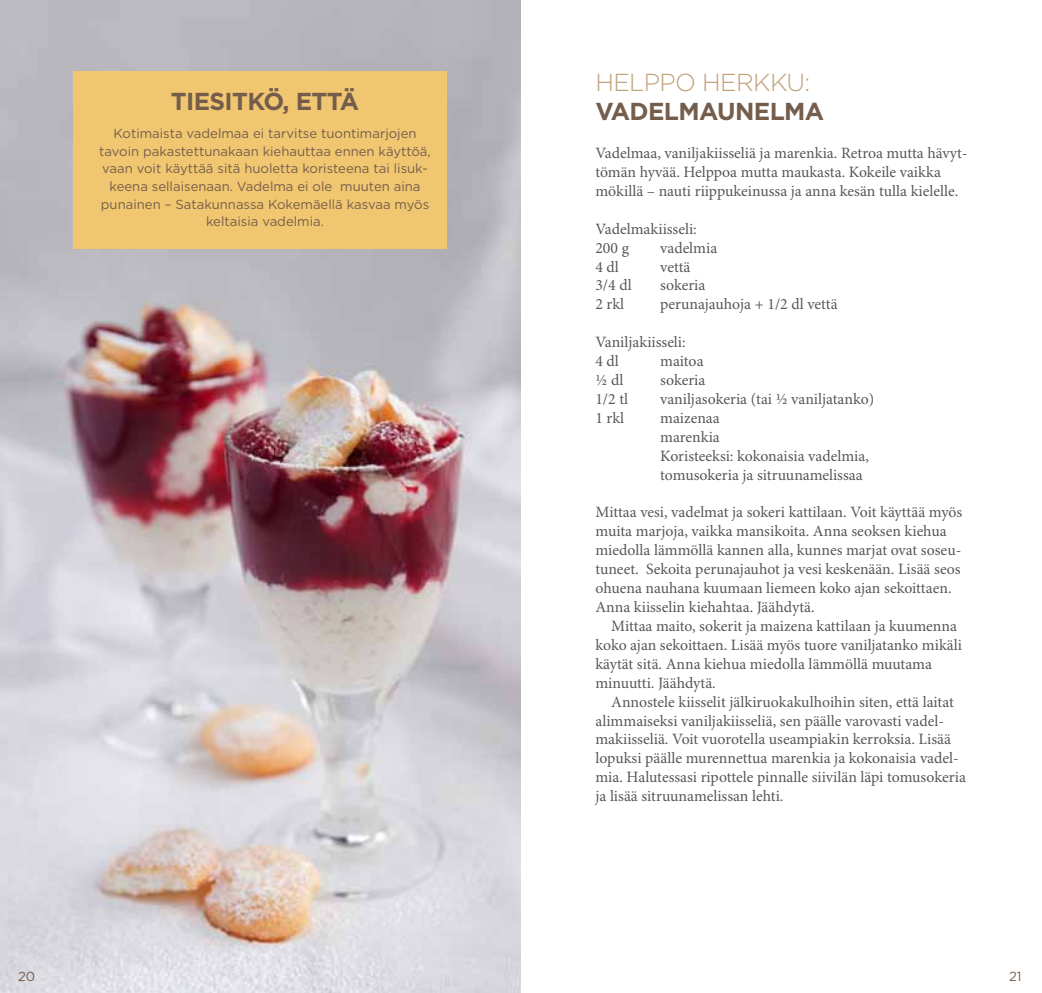
<style>
.page{position:relative;width:1042px;height:993px;background:#fff}
.page>*{position:absolute;margin:0;border:0;box-sizing:border-box;transform-origin:0 0}
.t1{font:700 24.5px "Gotham";letter-spacing:-.025em;color:#755d4c}
.t2{font:300 24.5px "Gotham";letter-spacing:-.025em;color:#c1a079}
.t3{font:15.75px/18.9px "Minion Pro";color:#575756}
.t4{font:13.12px/17.5px "Gotham";color:#755d4c;text-align:center}
</style>
<div class="page">
<img style="left:0;top:0;width:521px;height:992px">
<div style="left:74px;top:71px;width:373px;height:177px;background:#f0c671"></div>
<h1 class="t1" style="left:171px;top:85px;width:190px">TIESITKÖ, ETTÄ</h1>
<p class="t4" style="left:99px;top:125px;width:333px">Kotimaista vadelmaa ei tarvitse tuontimarjojen tavoin pakastettunakaan kiehauttaa ennen käyttöä, vaan voit käyttää sitä huoletta koristeena tai lisuk&shy;keena sellaisenaan. Vadelma ei ole muuten aina punainen – Satakunnassa Kokemäellä kasvaa myös keltaisia vadelmia.</p>
<h1 class="t2" style="left:595px;top:67px;width:217px">HELPPO HERKKU:</h1>
<h1 class="t1" style="left:595px;top:95px;width:230px">VADELMAUNELMA</h1>
<p class="t3" style="left:595px;top:144px;width:374px">Vadelmaa, vaniljakiisseliä ja marenkia. Retroa mutta hävyt&shy;tömän hyvää. Helppoa mutta maukasta. Kokeile vaikka mökillä – nauti riippukeinussa ja anna kesän tulla kielelle.</p>
<p class="t3" style="left:595px;top:220px;width:103px">Vadelmakiisseli:<br>200 g</p>
<p class="t3" style="left:660px;top:239px;width:59px">vadelmia</p>
<p class="t3" style="left:595px;top:257px;width:25px">4 dl</p>
<p class="t3" style="left:660px;top:257px;width:32px">vettä</p>
<p class="t3" style="left:595px;top:276px;width:38px">3/4 dl</p>
<p class="t3" style="left:660px;top:276px;width:47px">sokeria</p>
<p class="t3" style="left:595px;top:295px;width:30px">2 rkl</p>
<p class="t3" style="left:660px;top:295px;width:179px">perunajauhoja + 1/2 dl vettä</p>
<p class="t3" style="left:595px;top:333px;width:92px">Vaniljakiisseli:<br>4 dl</p>
<p class="t3" style="left:660px;top:352px;width:45px">maitoa</p>
<p class="t3" style="left:595px;top:371px;width:29px">½ dl</p>
<p class="t3" style="left:660px;top:371px;width:47px">sokeria</p>
<p class="t3" style="left:595px;top:390px;width:34px">1/2 tl</p>
<p class="t3" style="left:660px;top:390px;width:216px">vaniljasokeria (tai ½ vaniljatanko)</p>
<p class="t3" style="left:595px;top:409px;width:30px">1 rkl</p>
<p class="t3" style="left:660px;top:409px;width:210px">maizenaa<br>marenkia<br>Koristeeksi: kokonaisia vadelmia, tomusokeria ja sitruunamelissaa</p>
<p class="t3" style="left:595px;top:503px;width:368px">Mittaa vesi, vadelmat ja sokeri kattilaan. Voit käyttää myös muita marjoja, vaikka mansikoita. Anna seoksen kiehua miedolla lämmöllä kannen alla, kunnes marjat ovat soseu&shy;tuneet. Sekoita perunajauhot ja vesi keskenään. Lisää seos ohuena nauhana kuumaan liemeen koko ajan sekoittaen.<br>Anna kiisselin kiehahtaa. Jäähdytä.</p>
<p class="t3" style="left:595px;top:617px;width:368px;text-indent:16px">Mittaa maito, sokerit ja maizena kattilaan ja kuumenna koko ajan sekoittaen. Lisää myös tuore vaniljatanko mikäli käytät sitä. Anna kiehua miedolla lämmöllä muutama minuutti. Jäähdytä.</p>
<p class="t3" style="left:595px;top:692px;width:372px;text-indent:16px">Annostele kiisselit jälkiruokakulhoihin siten, että laitat alimmaiseksi vaniljakiisseliä, sen päälle varovasti vadel&shy;makiisseliä. Voit vuorotella useampiakin kerroksia. Lisää lopuksi päälle murennettua marenkia ja kokonaisia vadel&shy;mia. Halutessasi ripottele pinnalle siivilän läpi tomusokeria ja lisää sitruunamelissan lehti.</p>
<p class="t4" style="left:18px;top:967px;width:19px">20</p>
<p class="t4" style="left:1009px;top:967px;width:14px">21</p>
</div>
